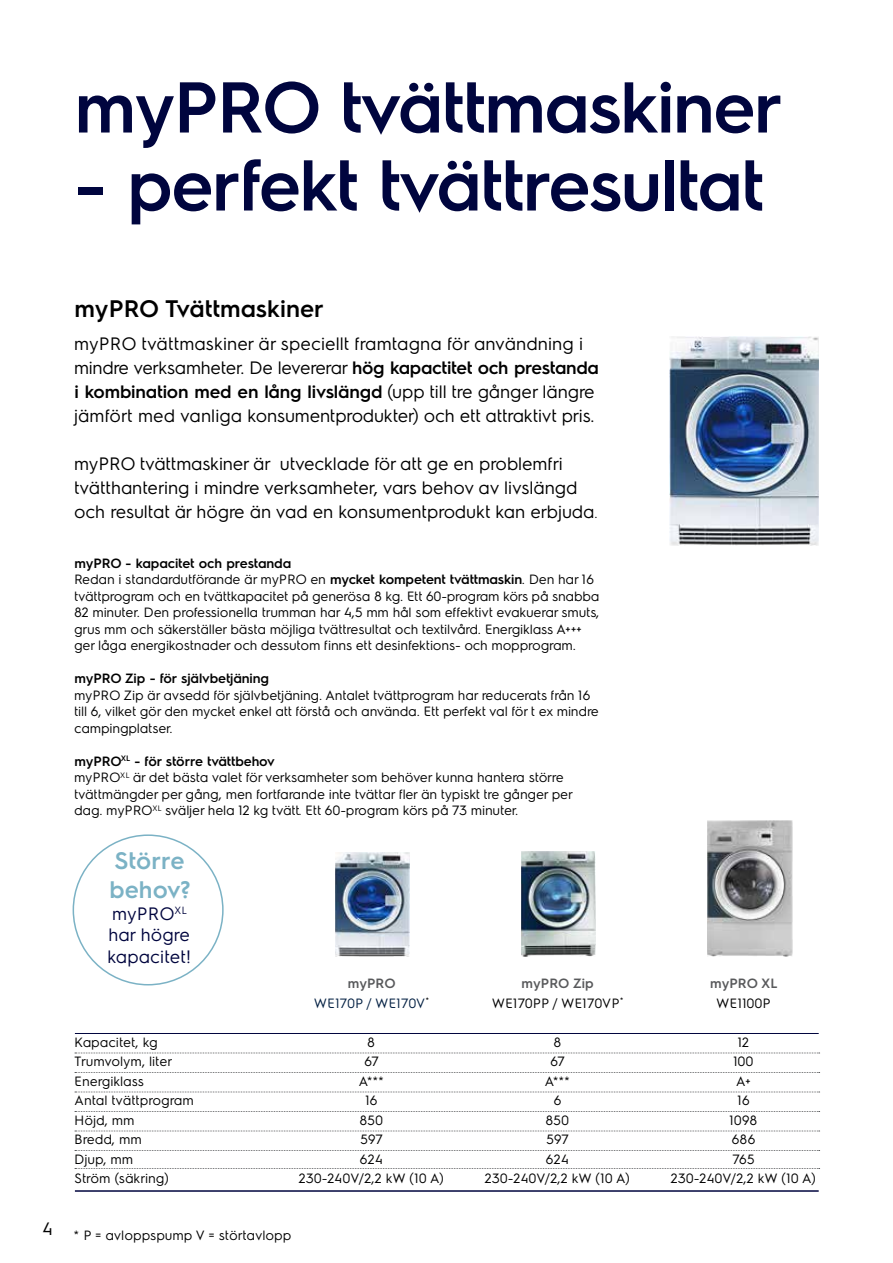
<style>
.page{position:relative;width:893px;height:1263px;background:#fff}
.page>*{position:absolute;margin:0;border:0;box-sizing:border-box;transform-origin:0 0}
.t1{font:600 72px "Electrolux Sans";letter-spacing:-.025em;color:#00053e}
.t2{font:600 24px "Electrolux Sans";color:#000}
.t3{font:600 24px/28.8px "Electrolux Sans";color:#7bb2c5}
.t4{font:18px/24px "Electrolux Sans";letter-spacing:-.01em;color:#000}
.t5{font:18px/21.6px "Electrolux Sans";color:#00053e}
.t6{font:13.5px/16.5px "Electrolux Sans";letter-spacing:-.01em;color:#000}
.t7{font:600 13.5px "Electrolux Sans";letter-spacing:-.01em;color:#000}
.t8{font:600 13.5px "Electrolux Sans";color:#58595b}
.t9{font:13.5px "Electrolux Sans";color:#011e41}
.s1{font-weight:600}
.s2{font-size:13.5px}
</style>
<div class="page">
<img style="left:670px;top:337px;width:149px;height:208px">
<svg style="left:75px;top:1052px;width:745px;height:1px"></svg>
<hr style="left:75px;top:1033px;width:744px;height:1px;background:#00053e">
<hr style="left:75px;top:1190px;width:744px;height:2px;background:#00053e">
<svg style="left:75px;top:1072px;width:745px;height:1px"></svg>
<svg style="left:75px;top:1091px;width:745px;height:1px"></svg>
<svg style="left:75px;top:1111px;width:745px;height:1px"></svg>
<svg style="left:75px;top:1130px;width:745px;height:1px"></svg>
<svg style="left:75px;top:1150px;width:745px;height:1px"></svg>
<img style="left:335px;top:852px;width:74px;height:104px">
<img style="left:521px;top:851px;width:74px;height:105px">
<img style="left:707px;top:820px;width:86px;height:136px">
<svg style="left:75px;top:1168px;width:745px;height:1px"></svg>
<h1 class="t1" style="left:74px;top:57px;width:710px">myPRO tvättmaskiner</h1>
<h1 class="t1" style="left:74px;top:135px;width:691px">- perfekt tvättresultat</h1>
<h3 class="t4" style="left:43px;top:1215px;width:12px">4</h3>
<h2 class="t2" style="left:74px;top:292px;width:251px">myPRO Tvättmaskiner</h2>
<p class="t4" style="left:74px;top:331px;width:526px">myPRO tvättmaskiner är speciellt framtagna för användning i mindre verksamheter. De levererar <span class="s1">hög kapactitet och prestanda i kombination med en lång livslängd</span> (upp till tre gånger längre jämfört med vanliga konsumentprodukter) och ett attraktivt pris.</p>
<h3 class="t4" style="left:74px;top:451px;width:525px">myPRO tvättmaskiner är utvecklade för att ge en problemfri tvätthantering i mindre verksamheter, vars behov av livslängd och resultat är högre än vad en konsumentprodukt kan erbjuda<span class="s2">.</span></h3>
<p class="t6" style="left:74px;top:554px;width:527px"><span class="s1">myPRO - kapacitet och prestanda<br></span>Redan i standardutförande är myPRO en <span class="s1">mycket kompetent tvättmaskin</span>. Den har 16 tvättprogram och en tvättkapacitet på generösa 8 kg. Ett 60-program körs på snabba 82 minuter. Den professionella trumman har 4,5 mm hål som effektivt evakuerar smuts, grus mm och säkerställer bästa möjliga tvättresultat och textilvård. Energiklass A+++ ger låga energikostnader och dessutom finns ett desinfektions- och mopprogram.</p>
<p class="t7" style="left:74px;top:669px;width:196px">myPRO Zip - för självbetjäning</p>
<p class="t6" style="left:74px;top:686px;width:526px">myPRO Zip är avsedd för självbetjäning. Antalet tvättprogram har reducerats från 16 till 6, vilket gör den mycket enkel att förstå och använda. Ett perfekt val för t ex mindre campingplatser.</p>
<p class="t6" style="left:74px;top:752px;width:500px"><span class="s1">myPRO</span><sup>XL</sup> <span class="s1">- för större tvättbehov<br></span>myPRO<sup>XL</sup> är det bästa valet för verksamheter som behöver kunna hantera större tvättmängder per gång, men fortfarande inte tvättar fler än typiskt tre gånger per dag. myPRO<sup>XL</sup> sväljer hela 12 kg tvätt. Ett 60-program körs på 73 minuter.</p>
<h2 class="t3" style="left:109px;top:845px;width:83px">Större behov?</h2>
<h3 class="t5" style="left:108px;top:901px;width:85px">myPRO<sup>XL </sup>har högre kapacitet!</h3>
<p class="t8" style="left:348px;top:974px;width:49px">myPRO</p>
<p class="t8" style="left:522px;top:974px;width:74px">myPRO Zip</p>
<p class="t8" style="left:710px;top:974px;width:69px">myPRO XL</p>
<p class="t9" style="left:314px;top:993px;width:116px">WE170P / WE170V<sup>*</sup></p>
<p class="t6" style="left:492px;top:994px;width:133px">WE170PP / WE170VP<sup>*</sup></p>
<p class="t6" style="left:717px;top:994px;width:56px">WE1100P</p>
<p class="t6" style="left:75px;top:1033px;width:85px">Kapacitet, kg</p>
<p class="t6" style="left:368px;top:1033px;width:9px">8</p>
<p class="t6" style="left:554px;top:1033px;width:9px">8</p>
<p class="t6" style="left:738px;top:1033px;width:13px">12</p>
<p class="t6" style="left:75px;top:1052px;width:99px">Trumvolym, liter</p>
<p class="t6" style="left:364px;top:1052px;width:17px">67</p>
<p class="t6" style="left:550px;top:1052px;width:17px">67</p>
<p class="t6" style="left:733px;top:1052px;width:22px">100</p>
<p class="t6" style="left:75px;top:1072px;width:71px">Energiklass</p>
<p class="t6" style="left:359px;top:1072px;width:27px">A***</p>
<p class="t6" style="left:545px;top:1072px;width:27px">A***</p>
<p class="t6" style="left:736px;top:1072px;width:16px">A+</p>
<p class="t6" style="left:75px;top:1091px;width:121px">Antal tvättprogram</p>
<p class="t6" style="left:365px;top:1091px;width:14px">16</p>
<p class="t6" style="left:554px;top:1091px;width:10px">6</p>
<p class="t6" style="left:737px;top:1091px;width:14px">16</p>
<p class="t6" style="left:75px;top:1111px;width:62px">Höjd, mm</p>
<p class="t6" style="left:360px;top:1111px;width:25px">850</p>
<p class="t6" style="left:546px;top:1111px;width:25px">850</p>
<p class="t6" style="left:729px;top:1111px;width:30px">1098</p>
<p class="t6" style="left:75px;top:1130px;width:69px">Bredd, mm</p>
<p class="t6" style="left:360px;top:1130px;width:24px">597</p>
<p class="t6" style="left:546px;top:1130px;width:24px">597</p>
<p class="t6" style="left:732px;top:1130px;width:26px">686</p>
<p class="t6" style="left:75px;top:1150px;width:60px">Djup, mm</p>
<p class="t6" style="left:360px;top:1150px;width:25px">624</p>
<p class="t6" style="left:546px;top:1150px;width:25px">624</p>
<p class="t6" style="left:732px;top:1150px;width:24px">765</p>
<p class="t6" style="left:75px;top:1169px;width:96px">Ström (säkring)</p>
<p class="t6" style="left:299px;top:1169px;width:147px">230-240V/2,2 kW (10 A)</p>
<p class="t6" style="left:485px;top:1169px;width:147px">230-240V/2,2 kW (10 A)</p>
<p class="t6" style="left:671px;top:1169px;width:147px">230-240V/2,2 kW (10 A)</p>
<p class="t6" style="left:74px;top:1226px;width:219px">* P = avloppspump V = störtavlopp</p>
</div>
